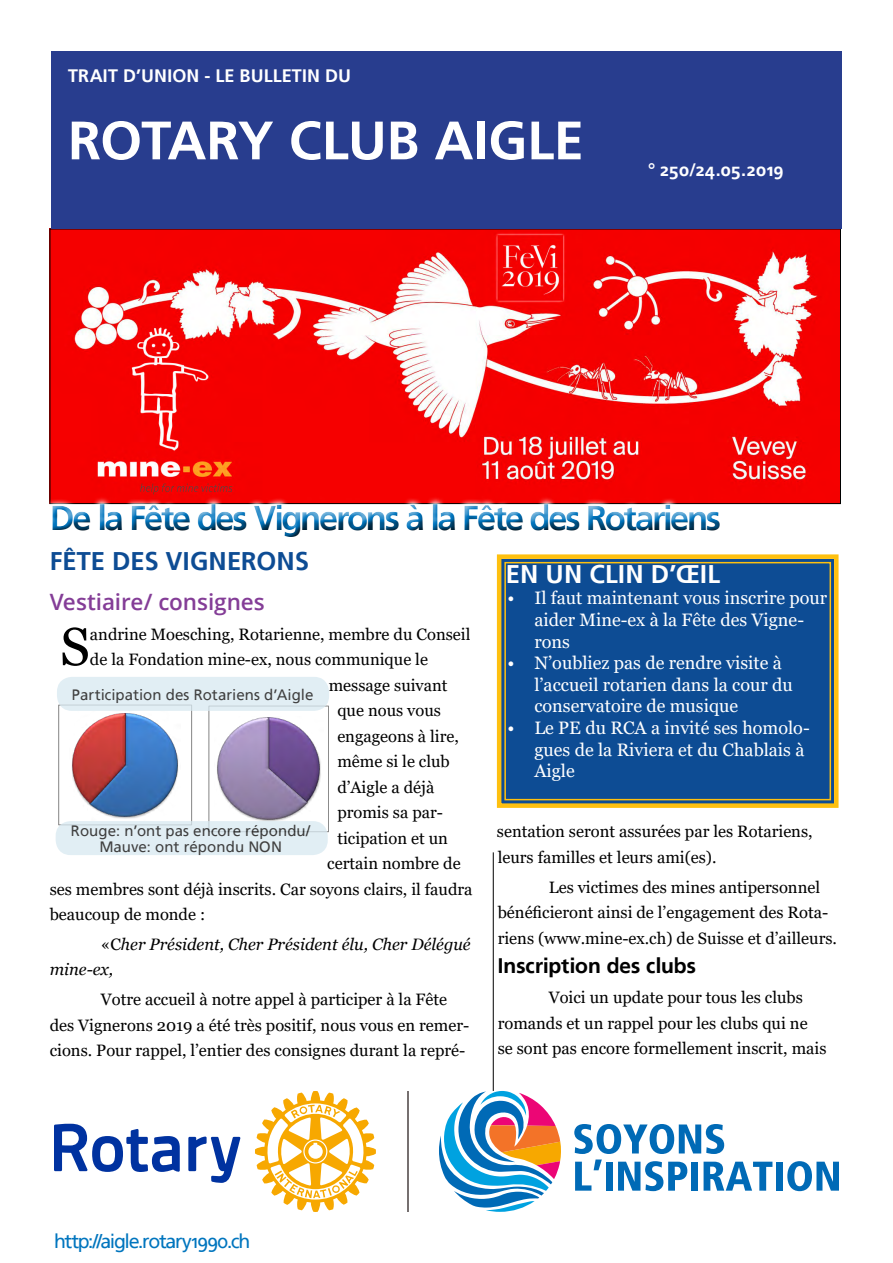
<style>
.page{position:relative;width:893px;height:1263px;background:#fff}
.page>*{position:absolute;margin:0;border:0;box-sizing:border-box;transform-origin:0 0}
.t1{font:700 54px "Frutiger Linotype";letter-spacing:-.005em;color:#fff}
.t2{font:53.25px "Georgia";color:#000}
.t3{font:700 34.5px "Frutiger Linotype";letter-spacing:-.065em;color:#0075be}
.t4{font:700 25.5px "Frutiger Linotype";color:#0d4c94}
.t5{font:700 25.5px "Frutiger Linotype";letter-spacing:.005em;color:#fff}
.t6{font:600 22.5px "Open Sans";letter-spacing:-.005em;color:#843d97}
.t7{font:700 21px "Frutiger Linotype";letter-spacing:-.005em;color:#000}
.t8{font:19.5px "Frutiger Linotype";letter-spacing:-.065em;color:#0075be}
.t9{font:18px/21.6px "Georgia";color:#fff}
.t10{font:700 18px "Frutiger Linotype";letter-spacing:.005em;color:#fff}
.t11{font:16.5px/25.5px "Georgia";color:#000}
.t12{font:italic 16.5px/25.5px "Georgia";color:#000}
.t13{font:15px/16.5px "Frutiger Linotype";letter-spacing:.005em;color:#000;text-align:center}
.s1{font-style:normal}
</style>
<div class="page">
<img style="left:52px;top:231px;width:787px;height:271px">
<div style="left:51px;top:51px;width:791px;height:178px;background:#283d8e"></div>
<svg style="left:188px;top:1136px;width:52px;height:47px"></svg>
<svg style="left:54px;top:1124px;width:126px;height:48px"></svg>
<svg style="left:255px;top:1091px;width:121px;height:121px"></svg>
<hr style="left:407px;top:1091px;width:1px;height:121px;background:#767070">
<svg style="left:439px;top:1091px;width:122px;height:121px"></svg>
<svg style="left:574px;top:1124px;width:198px;height:67px"></svg>
<div style="left:776px;top:1162px;width:7px;height:29px;background:#006ab6"></div>
<svg style="left:787px;top:1161px;width:52px;height:30px"></svg>
<hr style="left:493px;top:852px;width:1px;height:239px;background:#000">
<svg style="left:496px;top:554px;width:343px;height:254px;background:#1e548c"></svg>
<div style="left:504px;top:562px;width:327px;height:238px;border:2px solid #fec00f"></div>
<div style="left:42px;top:493px;width:686px;height:51px;background:#f50000"></div>
<div style="left:44px;top:497px;width:687px;height:50px;background:#000;opacity:.75"></div>
<img style="left:89px;top:713px;width:89px;height:104px">
<img style="left:72px;top:713px;width:54px;height:91px">
<div style="left:58px;top:705px;width:134px;height:120px;border:1px solid #868686"></div>
<img style="left:308px;top:736px;width:13px;height:67px">
<img style="left:217px;top:717px;width:91px;height:103px">
<div style="left:209px;top:706px;width:120px;height:126px;border:1px solid #868686"></div>
<div style="left:56px;top:821px;width:272px;height:34px;background:#e1eef4;border-radius:15px"></div>
<div style="left:57px;top:677px;width:272px;height:34px;background:#e1eef4;border-radius:15px"></div>
<p class="t10" style="left:68px;top:65px;width:285px">TRAIT D’UNION - LE BULLETIN DU</p>
<h1 class="t1" style="left:68px;top:108px;width:517px">ROTARY CLUB AIGLE</h1>
<p class="t10" style="left:648px;top:159px;width:137px">° 250/24.05.2019</p>
<h3 class="t3" style="left:50px;top:497px;width:673px">De la Fête des Vignerons à la Fête des Rotariens</h3>
<h3 class="t4" style="left:50px;top:546px;width:261px">FÊTE DES VIGNERONS</h3>
<h3 class="t6" style="left:50px;top:586px;width:217px">Vestiaire/ consignes</h3>
<h2 class="t2" style="left:60px;top:614px;width:31px">S</h2>
<p class="t11" style="left:90px;top:621px;width:382px">andrine Moesching, Rotarienne, membre du Conseil</p>
<p class="t11" style="left:90px;top:647px;width:340px">de la Fondation mine-ex, nous communique le</p>
<p class="t11" style="left:329px;top:672px;width:120px">message suivant</p>
<p class="t11" style="left:337px;top:698px;width:105px">que nous vous</p>
<p class="t11" style="left:337px;top:723px;width:123px">engageons à lire,</p>
<p class="t11" style="left:337px;top:749px;width:114px">même si le club</p>
<p class="t11" style="left:337px;top:774px;width:99px">d’Aigle a déjà</p>
<p class="t11" style="left:337px;top:800px;width:107px">promis sa par-</p>
<p class="t11" style="left:337px;top:825px;width:112px">ticipation et un</p>
<p class="t11" style="left:327px;top:851px;width:135px">certain nombre de</p>
<p class="t11" style="left:50px;top:876px;width:424px">ses membres sont déjà inscrits. Car soyons clairs, il faudra</p>
<p class="t11" style="left:50px;top:902px;width:157px">beaucoup de monde :</p>
<p class="t12" style="left:50px;top:931px;width:422px;text-indent:51px"><span class="s1">«C</span>her Président, Cher Président élu, Cher Délégué mine-ex,</p>
<p class="t11" style="left:50px;top:987px;width:421px;text-indent:51px">Votre accueil à notre appel à participer à la Fête des Vignerons 2019 a été très positif, nous vous en remer&shy;cions. Pour rappel, l’entier des consignes durant la repré-</p>
<p class="t13" style="left:72px;top:686px;width:243px">Participation des Rotariens d’Aigle</p>
<p class="t13" style="left:71px;top:822px;width:241px">Rouge: n’ont pas encore répondu/<br>Mauve: ont répondu NON</p>
<h3 class="t5" style="left:506px;top:558px;width:216px">EN UN CLIN D’ŒIL</h3>
<p class="t9" style="left:534px;top:588px;width:294px;text-indent:-27px">• Il faut maintenant vous inscrire pour aider Mine-ex à la Fête des Vigne&shy;rons</p>
<p class="t9" style="left:534px;top:653px;width:260px;text-indent:-27px">• N’oubliez pas de rendre visite à l’accueil rotarien dans la cour du conservatoire de musique</p>
<p class="t9" style="left:534px;top:717px;width:277px;text-indent:-27px">• Le PE du RCA a invité ses homolo&shy;gues de la Riviera et du Chablais à<br>Aigle</p>
<p class="t11" style="left:497px;top:819px;width:317px">sentation seront assurées par les Rotariens, leurs familles et leurs ami(es).</p>
<p class="t11" style="left:498px;top:874px;width:341px;text-indent:51px">Les victimes des mines antipersonnel bénéficieront ainsi de l’engagement des Rota&shy;riens (www.mine-ex.ch) de Suisse et d’ailleurs.</p>
<p class="t7" style="left:498px;top:953px;width:200px">Inscription des clubs</p>
<p class="t11" style="left:498px;top:985px;width:330px;text-indent:51px">Voici un update pour tous les clubs romands et un rappel pour les clubs qui ne se sont pas encore formellement inscrit, mais</p>
<p class="t8" style="left:54px;top:1229px;width:198px">http://aigle.rotary1990.ch</p>
</div>
